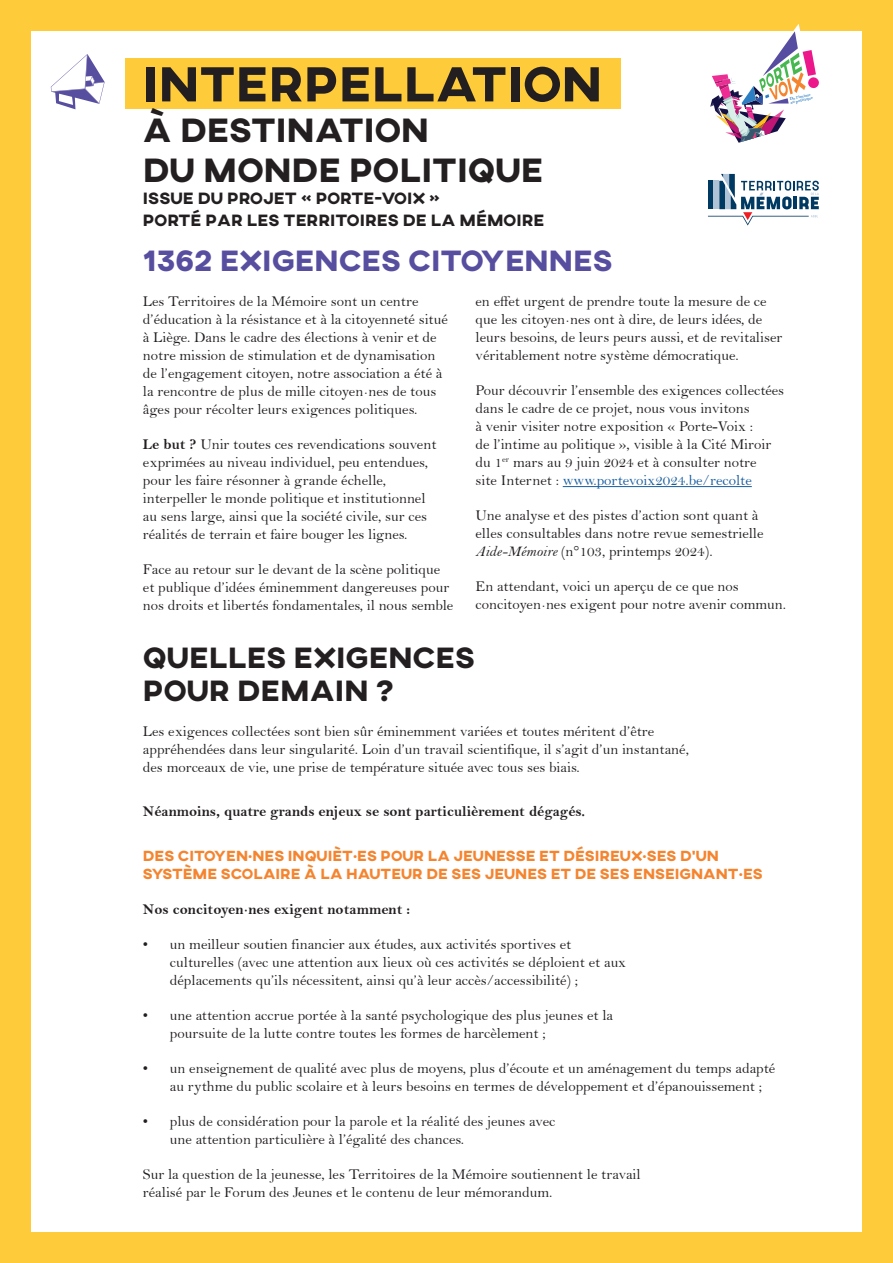
<style>
.page{position:relative;width:893px;height:1263px;background:#fff}
.page>*{position:absolute;margin:0;border:0;box-sizing:border-box;transform-origin:0 0}
.t1{font:800 50.25px "AXIS";color:#231f20}
.t2{font:800 34.5px/40.3px "AXIS";color:#231f20}
.t3{font:800 30px/33px "AXIS";color:#231f20}
.t4{font:800 30px "AXIS";color:#574ea0}
.t5{font:800 16.8px/21.6px "AXIS";color:#231f20}
.t6{font:15px/18px "Bell";color:#231f20}
.t7{font:800 15px/18px "AXIS";color:#f5842f}
.t8{font:15px "Bell MT Bold";color:#231f20}
.t9{font:4.35px/3.4px "Bell MT Bold";color:#3782c4}
.s1{font-family:"Bell MT Bold"}
.s2{color:#175d9e}
.s3{font-family:"Bell MT Italic"}
</style>
<div class="page">
<div style="left:0;top:0;width:893px;height:30px;background:#fecb3a"></div>
<div style="left:0;top:1232px;width:893px;height:31px;background:#fecb3a"></div>
<div style="left:0;top:0;width:30px;height:1263px;background:#fecb3a"></div>
<div style="left:863px;top:0;width:30px;height:1263px;background:#fecb3a"></div>
<div style="left:126px;top:59px;width:495px;height:50px;background:#fecb3a"></div>
<svg style="left:51px;top:54px;width:54px;height:55px"></svg>
<hr style="left:563px;top:486px;width:189px;height:1px;background:#175d9e">
<svg style="left:710px;top:24px;width:109px;height:119px"></svg>
<svg style="left:708px;top:174px;width:111px;height:51px"></svg>
<h1 class="t1" style="left:143px;top:51px;width:461px">INTERPELLATION</h1>
<h2 class="t2" style="left:143px;top:112px;width:402px">À DESTINATION<br>DU MONDE POLITIQUE</h2>
<p class="t5" style="left:143px;top:188px;width:403px">ISSUE DU PROJET « PORTE-VOIX »<br>PORTÉ PAR LES TERRITOIRES DE LA MÉMOIRE</p>
<h3 class="t4" style="left:143px;top:241px;width:471px">1362 EXIGENCES CITOYENNES</h3>
<p class="t6" style="left:143px;top:292px;width:306px">Les Territoires de la Mémoire sont un centre d’éducation à la résistance et à la citoyenneté situé à Liège. Dans le cadre des élections à venir et de notre mission de stimulation et de dynamisation de l’engagement citoyen, notre association a été à la rencontre de plus de mille citoyen˙nes de tous âges pour récolter leurs exigences politiques.</p>
<p class="t6" style="left:143px;top:435px;width:295px"><span class="s1">Le but ?</span> Unir toutes ces revendications souvent exprimées au niveau individuel, peu entendues, pour les faire résonner à grande échelle, interpeller le monde politique et institutionnel au sens large, ainsi que la société civile, sur ces réalités de terrain et faire bouger les lignes.</p>
<p class="t6" style="left:143px;top:560px;width:312px">Face au retour sur le devant de la scène politique et publique d’idées éminemment dangereuses pour nos droits et libertés fondamentales, il nous semble</p>
<p class="t9" style="left:789px;top:97px;width:24px;rotate:-12deg">De l’intime au politique</p>
<p class="t6" style="left:476px;top:292px;width:308px">en effet urgent de prendre toute la mesure de ce que les citoyen˙nes ont à dire, de leurs idées, de leurs besoins, de leurs peurs aussi, et de revitaliser véritablement notre système démocratique.</p>
<p class="t6" style="left:476px;top:381px;width:310px">Pour découvrir l’ensemble des exigences collectées dans le cadre de ce projet, nous vous invitons<br>à venir visiter notre exposition « Porte-Voix :<br>de l’intime au politique », visible à la Cité Miroir du 1<sup>er</sup> mars au 9 juin 2024 et à consulter notre<br>site Internet : <span class="s2">www.portevoix2024.be/recolte</span></p>
<p class="t6" style="left:476px;top:506px;width:289px">Une analyse et des pistes d’action sont quant à elles consultables dans notre revue semestrielle<br><span class="s3">Aide-Mémoire</span> (n°103, printemps 2024).</p>
<p class="t6" style="left:476px;top:577px;width:312px">En attendant, voici un aperçu de ce que nos concitoyen˙nes exigent pour notre avenir commun.</p>
<h3 class="t3" style="left:143px;top:642px;width:334px">QUELLES EXIGENCES<br>POUR DEMAIN ?</h3>
<p class="t6" style="left:143px;top:722px;width:547px">Les exigences collectées sont bien sûr éminemment variées et toutes méritent d’être appréhendées dans leur singularité. Loin d’un travail scientifique, il s’agit d’un instantané, des morceaux de vie, une prise de température située avec tous ses biais.</p>
<p class="t8" style="left:143px;top:802px;width:444px">Néanmoins, quatre grands enjeux se sont particulièrement dégagés.</p>
<p class="t7" style="left:143px;top:848px;width:621px">DES CITOYEN·NES INQUIÈT·ES POUR LA JEUNESSE ET DÉSIREUX·SES D’UN<br>SYSTÈME SCOLAIRE À LA HAUTEUR DE SES JEUNES ET DE SES ENSEIGNANT·ES</p>
<p class="t8" style="left:143px;top:900px;width:269px">Nos concitoyen˙nes exigent notamment :</p>
<p class="t6" style="left:170px;top:935px;width:458px;text-indent:-27px">• un meilleur soutien financier aux études, aux activités sportives et culturelles (avec une attention aux lieux où ces activités se déploient et aux déplacements qu’ils nécessitent, ainsi qu’à leur accès/accessibilité) ;</p>
<p class="t6" style="left:170px;top:1006px;width:445px;text-indent:-27px">• une attention accrue portée à la santé psychologique des plus jeunes et la poursuite de la lutte contre toutes les formes de harcèlement ;</p>
<p class="t6" style="left:170px;top:1059px;width:607px;text-indent:-27px">• un enseignement de qualité avec plus de moyens, plus d’écoute et un aménagement du temps adapté au rythme du public scolaire et à leurs besoins en termes de développement et d’épanouissement ;</p>
<p class="t6" style="left:170px;top:1112px;width:387px;text-indent:-27px">• plus de considération pour la parole et la réalité des jeunes avec une attention particulière à l’égalité des chances.</p>
<p class="t6" style="left:143px;top:1165px;width:499px">Sur la question de la jeunesse, les Territoires de la Mémoire soutiennent le travail réalisé par le Forum des Jeunes et le contenu de leur mémorandum.</p>
</div>
